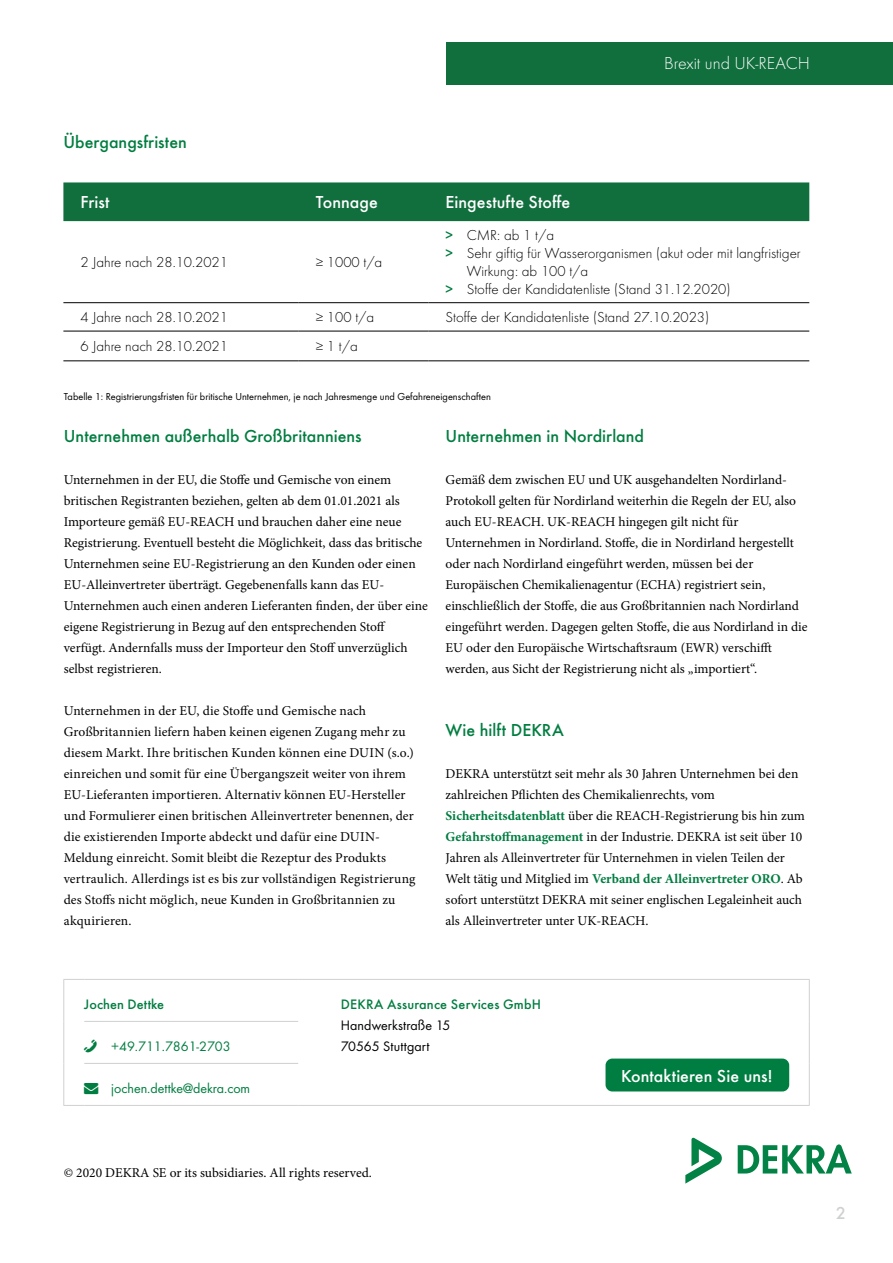
<style>
.page{position:relative;width:893px;height:1263px;background:#fff}
.page>*{position:absolute;margin:0;border:0;box-sizing:border-box;transform-origin:0 0}
.t1{font:500 18px "Futura";color:#007d40}
.t2{font:500 18px "Futura";color:#fff}
.t3{font:300 18px "Futura";color:#fff}
.t4{font:500 18px "Futura";color:#cfd0d0}
.t5{font:300 15px "Futura";color:#000}
.t6{font:14.25px "Futura Boo";color:#007d40}
.t7{font:500 14.25px "Futura";letter-spacing:.015em;color:#007d40}
.t8{font:14.25px "Futura Boo";letter-spacing:.005em;color:#000}
.t9{font:13.5px/21px "Minion Pro";color:#000}
.t10{font:10.5px "Futura Boo";color:#000}
.s1{font-weight:500;color:#007d40}
.s2{font-weight:700;color:#007d40}
</style>
<div class="page">
<div style="left:446px;top:43px;width:447px;height:42px;background:#116e3d"></div>
<div style="left:63px;top:182px;width:746px;height:39px;background:#116e3d"></div>
<hr style="left:63px;top:360px;width:236px;height:1px;background:#000">
<hr style="left:299px;top:360px;width:129px;height:1px;background:#000">
<hr style="left:428px;top:360px;width:381px;height:1px;background:#000">
<hr style="left:299px;top:302px;width:129px;height:1px;background:#000">
<hr style="left:428px;top:302px;width:381px;height:1px;background:#000">
<hr style="left:299px;top:331px;width:129px;height:1px;background:#000">
<hr style="left:428px;top:331px;width:381px;height:1px;background:#000">
<hr style="left:63px;top:331px;width:236px;height:1px;background:#000">
<hr style="left:63px;top:302px;width:236px;height:1px;background:#000">
<svg style="left:738px;top:1144px;width:114px;height:29px"></svg>
<svg style="left:685px;top:1138px;width:37px;height:45px"></svg>
<hr style="left:84px;top:1021px;width:214px;height:1px;background:#cfd0d0">
<hr style="left:84px;top:1063px;width:214px;height:1px;background:#cfd0d0">
<svg style="left:63px;top:979px;width:21px;height:1px"></svg>
<hr style="left:63px;top:980px;width:1px;height:41px;background:#cfd0d0">
<hr style="left:84px;top:979px;width:214px;height:1px;background:#cfd0d0">
<hr style="left:298px;top:979px;width:512px;height:1px;background:#cfd0d0">
<hr style="left:809px;top:980px;width:1px;height:41px;background:#cfd0d0">
<hr style="left:63px;top:1021px;width:1px;height:42px;background:#cfd0d0">
<hr style="left:809px;top:1021px;width:1px;height:42px;background:#cfd0d0">
<hr style="left:63px;top:1063px;width:1px;height:42px;background:#cfd0d0">
<hr style="left:809px;top:1063px;width:1px;height:42px;background:#cfd0d0">
<svg style="left:63px;top:1105px;width:21px;height:1px"></svg>
<hr style="left:84px;top:1105px;width:214px;height:1px;background:#cfd0d0">
<hr style="left:298px;top:1105px;width:512px;height:1px;background:#cfd0d0">
<div style="left:605px;top:1058px;width:184px;height:33px;background:#007d40;border-radius:7px"></div>
<h1 class="t1" style="left:63px;top:128px;width:125px">Übergangsfristen</h1>
<h1 class="t2" style="left:80px;top:189px;width:31px">Frist</h1>
<h1 class="t2" style="left:316px;top:189px;width:64px">Tonnage</h1>
<h1 class="t2" style="left:445px;top:189px;width:126px">Eingestufte Stoffe</h1>
<h1 class="t3" style="left:664px;top:52px;width:147px">Brexit und UK-REACH</h1>
<p class="t5" style="left:80px;top:253px;width:149px">2 Jahre nach 28.10.2021</p>
<p class="t5" style="left:316px;top:253px;width:68px">≥ 1000 t/a</p>
<p class="t5" style="left:445px;top:226px;width:110px"><span class="s1">&gt;</span> CMR: ab 1 t/a</p>
<p class="t5" style="left:445px;top:244px;width:357px"><span class="s1">&gt;</span> Sehr giftig für Wasserorganismen (akut oder mit langfristiger</p>
<p class="t5" style="left:467px;top:262px;width:123px">Wirkung: ab 100 t/a</p>
<p class="t5" style="left:445px;top:280px;width:287px"><span class="s1">&gt;</span> Stoffe der Kandidatenliste (Stand 31.12.2020)</p>
<p class="t5" style="left:80px;top:308px;width:149px">4 Jahre nach 28.10.2021</p>
<p class="t5" style="left:316px;top:308px;width:60px">≥ 100 t/a</p>
<p class="t5" style="left:445px;top:308px;width:265px">Stoffe der Kandidatenliste (Stand 27.10.2023)</p>
<p class="t5" style="left:80px;top:337px;width:149px">6 Jahre nach 28.10.2021</p>
<p class="t5" style="left:316px;top:337px;width:43px">≥ 1 t/a</p>
<p class="t10" style="left:64px;top:389px;width:429px">Tabelle 1: Registrierungsfristen für britische Unternehmen, je nach Jahresmenge und Gefahreneigenschaften</p>
<h1 class="t1" style="left:64px;top:422px;width:299px">Unternehmen außerhalb Großbritanniens</h1>
<p class="t9" style="left:64px;top:469px;width:366px">Unternehmen in der EU, die Stoffe und Gemische von einem britischen Registranten beziehen, gelten ab dem 01.01.2021 als Importeure gemäß EU-REACH und brauchen daher eine neue Registrierung. Eventuell besteht die Möglichkeit, dass das britische Unternehmen seine EU-Registrierung an den Kunden oder einen EU-Alleinvertreter überträgt. Gegebenenfalls kann das EU-Unternehmen auch einen anderen Lieferanten finden, der über eine eigene Registrierung in Bezug auf den entsprechenden Stoff verfügt. Andernfalls muss der Importeur den Stoff unverzüglich selbst registrieren.</p>
<p class="t9" style="left:64px;top:700px;width:353px">Unternehmen in der EU, die Stoffe und Gemische nach Großbritannien liefern haben keinen eigenen Zugang mehr zu diesem Markt. Ihre britischen Kunden können eine DUIN (s.o.) einreichen und somit für eine Übergangszeit weiter von ihrem EU-Lieferanten importieren. Alternativ können EU-Hersteller und Formulierer einen britischen Alleinvertreter benennen, der die existierenden Importe abdeckt und dafür eine DUIN-Meldung einreicht. Somit bleibt die Rezeptur des Produkts vertraulich. Allerdings ist es bis zur vollständigen Registrierung des Stoffs nicht möglich, neue Kunden in Großbritannien zu akquirieren.</p>
<h1 class="t1" style="left:446px;top:422px;width:200px">Unternehmen in Nordirland</h1>
<p class="t9" style="left:446px;top:469px;width:363px">Gemäß dem zwischen EU und UK ausgehandelten Nordirland-Protokoll gelten für Nordirland weiterhin die Regeln der EU, also auch EU-REACH. UK-REACH hingegen gilt nicht für Unternehmen in Nordirland. Stoffe, die in Nordirland hergestellt oder nach Nordirland eingeführt werden, müssen bei der Europäischen Chemikalienagentur (ECHA) registriert sein, einschließlich der Stoffe, die aus Großbritannien nach Nordirland eingeführt werden. Dagegen gelten Stoffe, die aus Nordirland in die EU oder den Europäische Wirtschaftsraum (EWR) verschifft werden, aus Sicht der Registrierung nicht als „importiert“.</p>
<h1 class="t1" style="left:446px;top:716px;width:120px">Wie hilft DEKRA</h1>
<p class="t9" style="left:446px;top:763px;width:361px">DEKRA unterstützt seit mehr als 30 Jahren Unternehmen bei den zahlreichen Pflichten des Chemikalienrechts, vom <span class="s2">Sicherheitsdatenblatt</span> über die REACH-Registrierung bis hin zum <span class="s2">Gefahrstoffmanagement</span> in der Industrie. DEKRA ist seit über 10<br>Jahren als Alleinvertreter für Unternehmen in vielen Teilen der Welt tätig und Mitglied im <span class="s2">Verband der Alleinvertreter ORO</span>. Ab sofort unterstützt DEKRA mit seiner englischen Legaleinheit auch als Alleinvertreter unter UK-REACH.</p>
<p class="t7" style="left:84px;top:993px;width:81px">Jochen Dettke</p>
<p class="t7" style="left:341px;top:993px;width:202px">DEKRA Assurance Services GmbH</p>
<p class="t8" style="left:341px;top:1015px;width:111px">Handwerkstraße 15</p>
<p class="t6" style="left:111px;top:1036px;width:121px">+49.711.7861-2703</p>
<p class="t8" style="left:341px;top:1036px;width:90px">70565 Stuttgart</p>
<p class="t6" style="left:84px;top:1078px;width:167px">→ jochen.dettke@dekra.com</p>
<h1 class="t2" style="left:621px;top:1062px;width:153px">Kontaktieren Sie uns!</h1>
<p class="t9" style="left:64px;top:1162px;width:310px">© 2020 DEKRA SE or its subsidiaries. All rights reserved.</p>
<h1 class="t4" style="left:836px;top:1199px;width:12px">2</h1>
</div>
